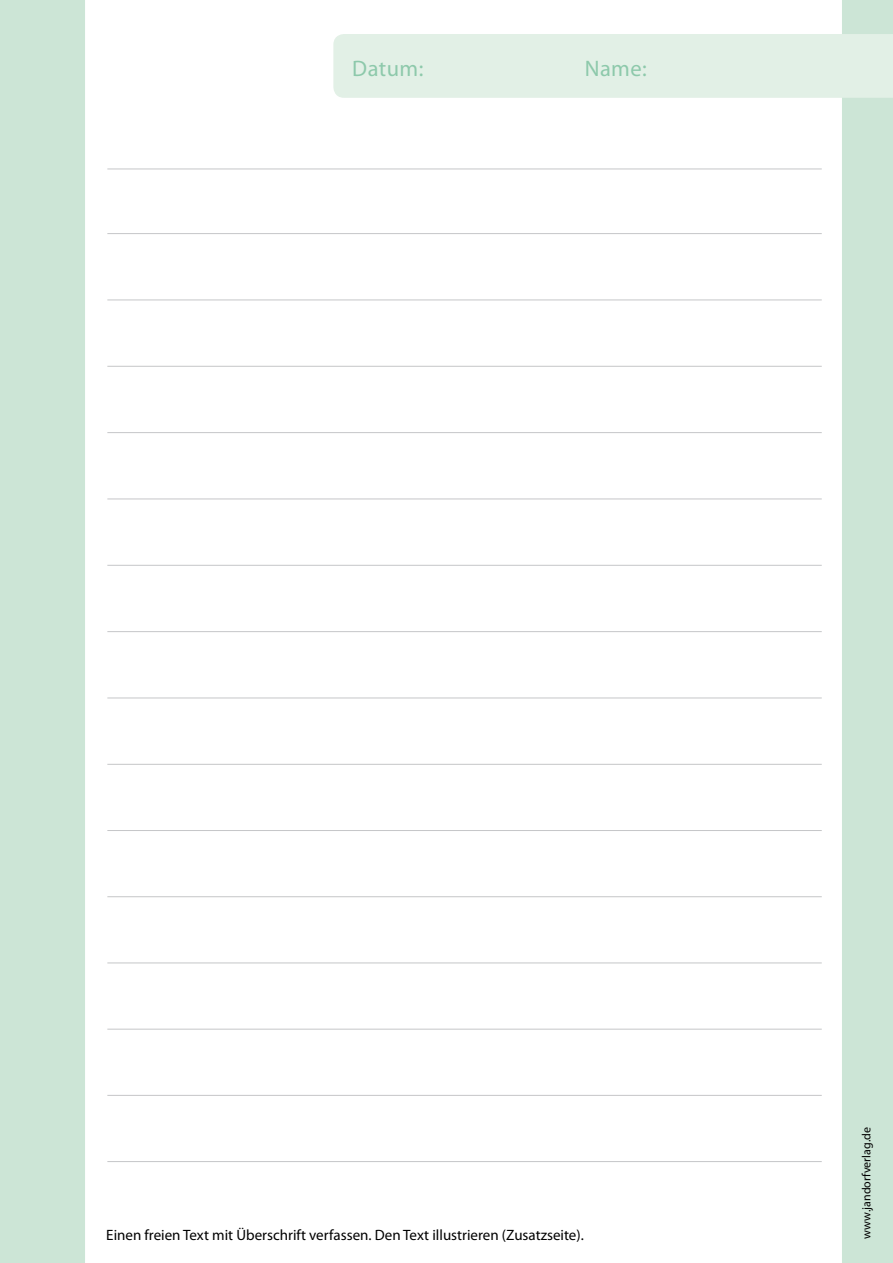
<style>
.page{position:relative;width:893px;height:1263px;background:#cce5d6}
.page>*{position:absolute;margin:0;border:0;box-sizing:border-box;transform-origin:0 0}
.t1{font:22.5px "Myriad Pro";letter-spacing:.02em;color:#8dc9ab}
.t2{font:15px "Myriad Pro";color:#000}
.t3{font:12px "Myriad Pro";color:#000}
</style>
<div class="page">
<div style="left:85px;top:0;width:757px;height:1263px;background:#fff"></div>
<hr style="left:107px;top:764px;width:715px;height:1px;background:#c5c6c8">
<hr style="left:107px;top:830px;width:715px;height:1px;background:#c5c6c8">
<hr style="left:107px;top:896px;width:715px;height:1px;background:#c5c6c8">
<hr style="left:107px;top:963px;width:715px;height:1px;background:#c5c6c8">
<hr style="left:107px;top:1029px;width:715px;height:1px;background:#c5c6c8">
<hr style="left:107px;top:1095px;width:715px;height:1px;background:#c5c6c8">
<hr style="left:107px;top:1161px;width:715px;height:1px;background:#c5c6c8">
<hr style="left:107px;top:698px;width:715px;height:1px;background:#c5c6c8">
<hr style="left:107px;top:631px;width:715px;height:1px;background:#c5c6c8">
<hr style="left:107px;top:565px;width:715px;height:1px;background:#c5c6c8">
<hr style="left:107px;top:499px;width:715px;height:1px;background:#c5c6c8">
<hr style="left:107px;top:432px;width:715px;height:1px;background:#c5c6c8">
<hr style="left:107px;top:366px;width:715px;height:1px;background:#c5c6c8">
<hr style="left:107px;top:300px;width:715px;height:1px;background:#c5c6c8">
<hr style="left:107px;top:233px;width:715px;height:1px;background:#c5c6c8">
<hr style="left:107px;top:169px;width:715px;height:1px;background:#c5c6c8">
<div style="left:333px;top:34px;width:560px;height:64px;background:#e2f0e6"></div>
<h1 class="t1" style="left:352px;top:54px;width:73px">Datum:</h1>
<h1 class="t1" style="left:585px;top:54px;width:64px">Name:</h1>
<p class="t2" style="left:106px;top:1225px;width:479px">Einen freien Text mit Überschrift verfassen. Den Text illustrieren (Zusatzseite).</p>
<p class="t3" style="left:859px;top:1238px;width:113px;rotate:-90deg">www.jandorfverlag.de</p>
</div>
